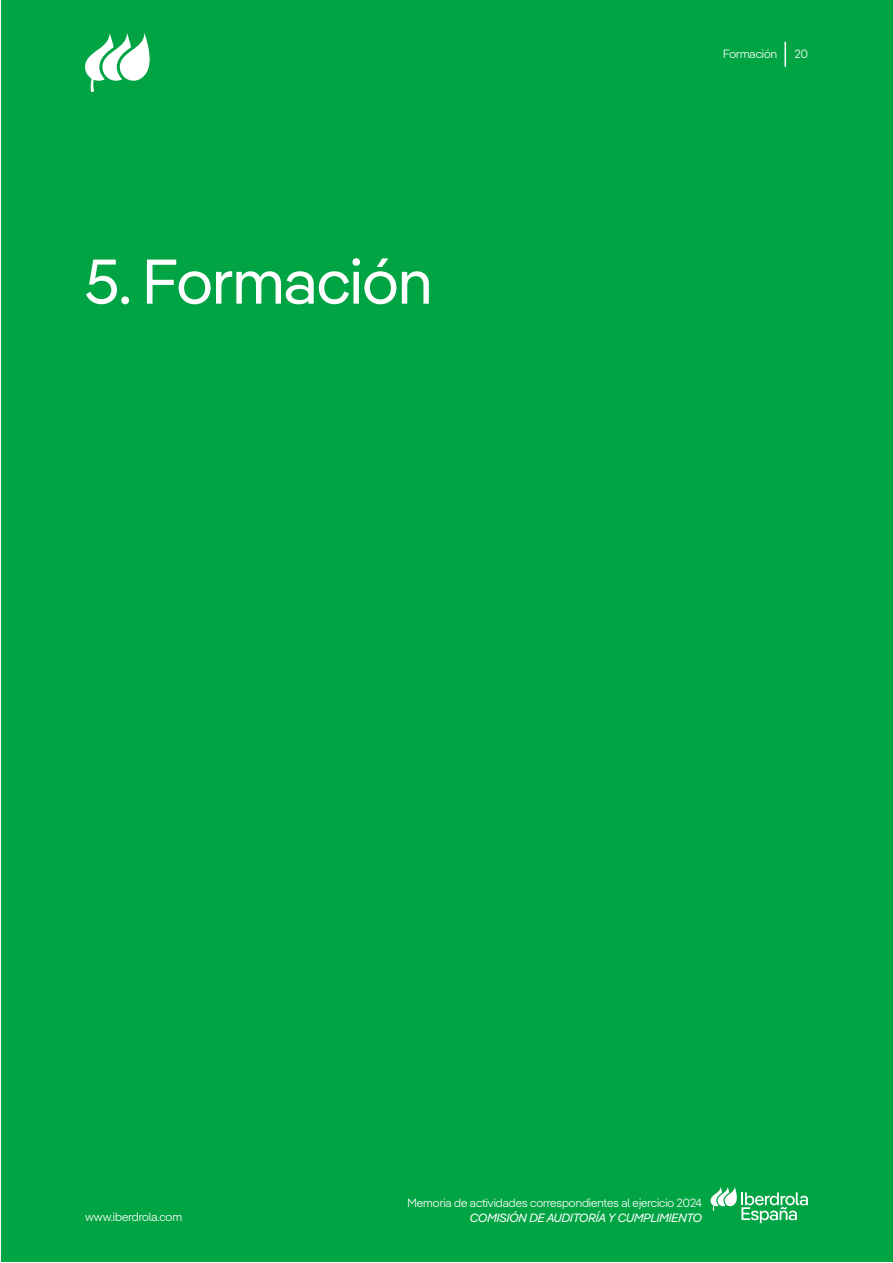
<style>
.page{position:relative;width:893px;height:1263px;background:#fff}
.page>*{position:absolute;margin:0;border:0;box-sizing:border-box;transform-origin:0 0}
.H1_Contenido{font:63px "Iber Pangea";color:#fff}
.t1{font:300 12px "Iber Pangea";color:#fff}
.t2{font:italic 12px "Iber Pangea";color:#fff}
</style>
<div class="page">
<div style="left:1px;top:1px;width:891px;height:1261px;background:#00a443"></div>
<hr style="left:784px;top:42px;width:2px;height:25px;background:#fff">
<svg style="left:85px;top:33px;width:65px;height:59px"></svg>
<svg style="left:711px;top:1187px;width:97px;height:36px"></svg>
<p class="H1_Contenido" style="left:85px;top:237px;width:349px">5. Formación</p>
<p class="t1" style="left:723px;top:45px;width:56px">Formación</p>
<p class="t1" style="left:795px;top:45px;width:15px">20</p>
<p class="t1" style="left:85px;top:1208px;width:98px">www.iberdrola.com</p>
<p class="t1" style="left:407px;top:1194px;width:296px">Memoria de actividades correspondientes al ejercicio 2024</p>
<p class="t2" style="left:470px;top:1209px;width:234px">COMISIÓN DE AUDITORÍA Y CUMPLIMIENTO</p>
</div>
